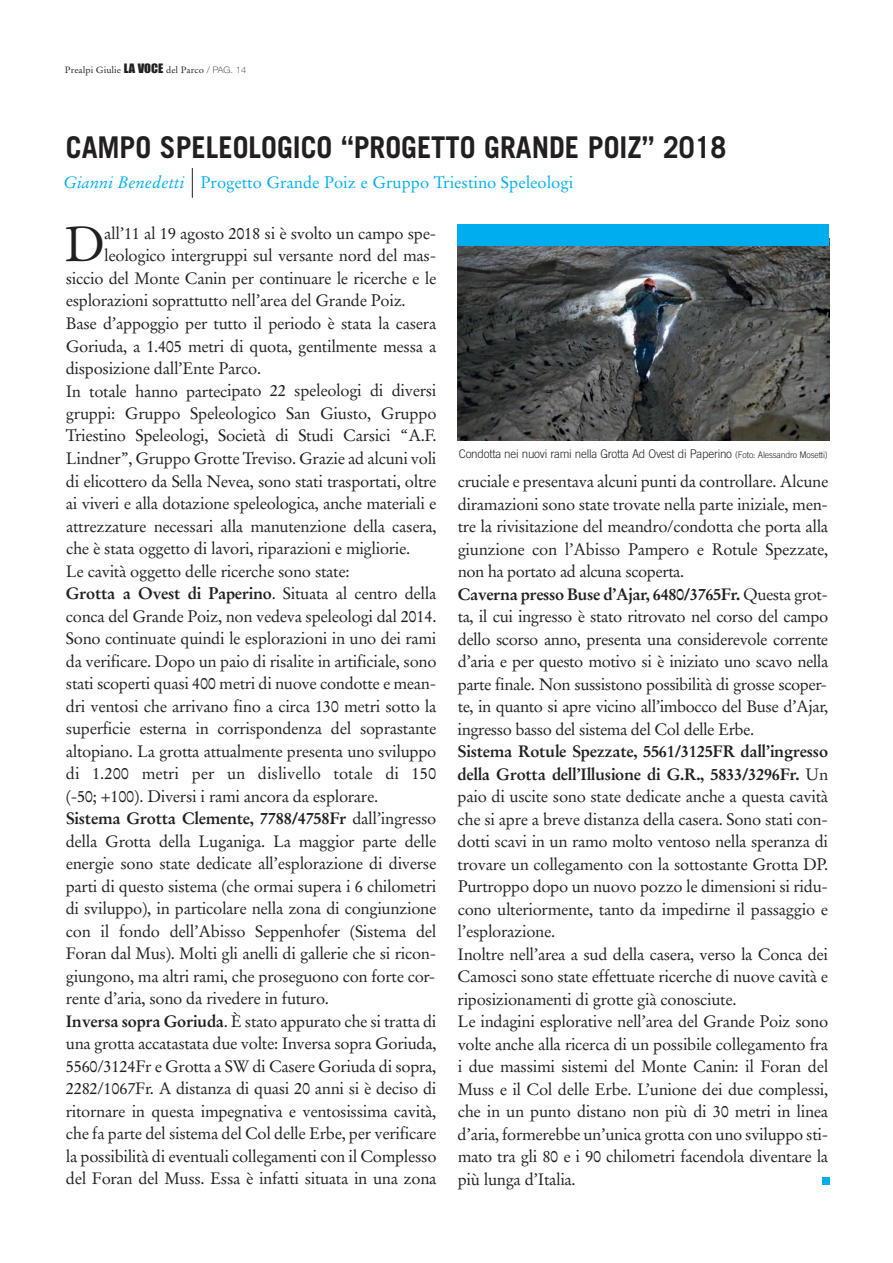
<style>
.page{position:relative;width:893px;height:1263px;background:#fff}
.page>*{position:absolute;margin:0;border:0;box-sizing:border-box;transform-origin:0 0}
.t1{font:48.6px "Stempel Garamond";color:#231f20}
.t2{font:700 30px "Trade Gothic";color:#231f20;scale:.95 1}
.t3{font:16.5px/22.5px "Stempel Garamond";letter-spacing:-.02em;color:#231f20}
.t4{font:700 16.5px "Stempel Garamond";letter-spacing:-.02em;color:#231f20}
.t5{font:16.5px "Stempel Garamond";color:#00aeef}
.t6{font:16.5px "Stempel Garamond";color:#231f20}
.t7{font:300 12px "Trade Gothic";letter-spacing:-.02em;color:#231f20}
.t8{font:9px "Stempel Garamond";color:#231f20;scale:1.05 1}
.s1{font-family:"Impact";font-size:12px}
.s2{font-family:"Helvetica Neue";font-weight:100}
.s3{font-style:italic}
.s4{font-weight:400}
.s5{font-weight:700}
.s6{font-size:9px}
</style>
<div class="page">
<hr style="left:192px;top:168px;width:1px;height:30px;background:#231f20">
<img style="left:458px;top:246px;width:371px;height:195px">
<div style="left:458px;top:224px;width:371px;height:22px;background:#00aeef"></div>
<div style="left:822px;top:1177px;width:7px;height:8px;background:#00aeef"></div>
<p class="t8" style="left:65px;top:66px;width:174px">Prealpi Giulie <span class="s1">LA VOCE</span> del Parco <span class="s2">/ PAG. 14</span></p>
<h2 class="t2" style="left:66px;top:136px;width:697px">CAMPO SPELEOLOGICO “PROGETTO GRANDE POIZ” 2018</h2>
<p class="t5" style="left:63px;top:176px;width:511px"><span class="s3">Gianni Benedetti</span> Progetto Grande Poiz e Gruppo Triestino Speleologi</p>
<h1 class="t1" style="left:65px;top:224px;width:42px">D</h1>
<p class="t3" style="left:104px;top:223px;width:333px">all’11 al 19 agosto 2018 si è svolto un campo spe-</p>
<p class="t3" style="left:104px;top:246px;width:333px">leologico intergruppi sul versante nord del mas-</p>
<p class="t3" style="left:66px;top:269px;width:372px">siccio del Monte Canin per continuare le ricerche e le</p>
<p class="t3" style="left:66px;top:291px;width:341px">esplorazioni soprattutto nell’area del Grande Poiz.</p>
<p class="t3" style="left:66px;top:314px;width:372px">Base d’appoggio per tutto il periodo è stata la casera</p>
<p class="t3" style="left:66px;top:336px;width:372px">Goriuda, a 1.405 metri di quota, gentilmente messa a</p>
<p class="t3" style="left:66px;top:359px;width:197px">disposizione dall’Ente Parco.</p>
<p class="t3" style="left:66px;top:381px;width:372px">In totale hanno partecipato 22 speleologi di diversi</p>
<p class="t3" style="left:66px;top:403px;width:372px">gruppi: Gruppo Speleologico San Giusto, Gruppo</p>
<p class="t3" style="left:66px;top:426px;width:372px">Triestino Speleologi, Società di Studi Carsici “A.F.</p>
<p class="t3" style="left:66px;top:449px;width:372px">Lindner”, Gruppo Grotte Treviso. Grazie ad alcuni voli</p>
<p class="t3" style="left:66px;top:471px;width:372px">di elicottero da Sella Nevea, sono stati trasportati, oltre</p>
<p class="t3" style="left:66px;top:494px;width:372px">ai viveri e alla dotazione speleologica, anche materiali e</p>
<p class="t3" style="left:66px;top:516px;width:372px">attrezzature necessari alla manutenzione della casera,</p>
<p class="t3" style="left:66px;top:539px;width:346px">che è stata oggetto di lavori, riparazioni e migliorie.</p>
<p class="t3" style="left:66px;top:561px;width:285px">Le cavità oggetto delle ricerche sono state:</p>
<p class="t4" style="left:66px;top:586px;width:372px">Grotta a Ovest di Paperino<span class="s4">. Situata al centro della</span></p>
<p class="t3" style="left:66px;top:606px;width:372px">conca del Grande Poiz, non vedeva speleologi dal 2014.</p>
<p class="t3" style="left:66px;top:629px;width:372px">Sono continuate quindi le esplorazioni in uno dei rami</p>
<p class="t3" style="left:66px;top:651px;width:372px">da verificare. Dopo un paio di risalite in artificiale, sono</p>
<p class="t3" style="left:66px;top:674px;width:372px">stati scoperti quasi 400 metri di nuove condotte e mean-</p>
<p class="t3" style="left:66px;top:696px;width:372px">dri ventosi che arrivano fino a circa 130 metri sotto la</p>
<p class="t3" style="left:66px;top:718px;width:372px">superficie esterna in corrispondenza del soprastante</p>
<p class="t3" style="left:66px;top:741px;width:372px">altopiano. La grotta attualmente presenta uno sviluppo</p>
<p class="t6" style="left:66px;top:766px;width:372px">di 1.200 metri per un dislivello totale di 150</p>
<p class="t3" style="left:66px;top:786px;width:314px">(-50; +100). Diversi i rami ancora da esplorare.</p>
<p class="t4" style="left:66px;top:811px;width:372px">Sistema Grotta Clemente, 7788/4758Fr <span class="s4">dall’ingresso</span></p>
<p class="t3" style="left:66px;top:831px;width:372px">della Grotta della Luganiga. La maggior parte delle</p>
<p class="t3" style="left:66px;top:854px;width:372px">energie sono state dedicate all’esplorazione di diverse</p>
<p class="t3" style="left:66px;top:876px;width:372px">parti di questo sistema (che ormai supera i 6 chilometri</p>
<p class="t3" style="left:66px;top:898px;width:372px">di sviluppo), in particolare nella zona di congiunzione</p>
<p class="t3" style="left:66px;top:921px;width:372px">con il fondo dell’Abisso Seppenhofer (Sistema del</p>
<p class="t3" style="left:66px;top:944px;width:372px">Foran dal Mus). Molti gli anelli di gallerie che si ricon-</p>
<p class="t3" style="left:66px;top:966px;width:371px">giungono, ma altri rami, che proseguono con forte cor-</p>
<p class="t3" style="left:66px;top:989px;width:265px">rente d’aria, sono da rivedere in futuro.</p>
<p class="t3" style="left:66px;top:1011px;width:372px"><span class="s5">Inversa sopra Goriuda</span>. È stato appurato che si tratta di</p>
<p class="t3" style="left:66px;top:1034px;width:372px">una grotta accatastata due volte: Inversa sopra Goriuda,</p>
<p class="t3" style="left:66px;top:1056px;width:372px">5560/3124Fr e Grotta a SW di Casere Goriuda di sopra,</p>
<p class="t3" style="left:66px;top:1078px;width:372px">2282/1067Fr. A distanza di quasi 20 anni si è deciso di</p>
<p class="t3" style="left:66px;top:1101px;width:372px">ritornare in questa impegnativa e ventosissima cavità,</p>
<p class="t3" style="left:66px;top:1124px;width:372px">che fa parte del sistema del Col delle Erbe, per verificare</p>
<p class="t3" style="left:66px;top:1146px;width:372px">la possibilità di eventuali collegamenti con il Complesso</p>
<p class="t3" style="left:66px;top:1169px;width:372px">del Foran del Muss. Essa è infatti situata in una zona</p>
<p class="t7" style="left:459px;top:450px;width:370px">Condotta nei nuovi rami nella Grotta Ad Ovest di Paperino <span class="s6">(Foto: Alessandro Mosetti)</span></p>
<p class="t3" style="left:458px;top:472px;width:372px">cruciale e presentava alcuni punti da controllare. Alcune diramazioni sono state trovate nella parte iniziale, men&shy;tre la rivisitazione del meandro/condotta che porta alla giunzione con l’Abisso Pampero e Rotule Spezzate, non ha portato ad alcuna scoperta.<br><span class="s5">Caverna presso Buse d’Ajar, 6480/3765Fr.</span> Questa grot&shy;ta, il cui ingresso è stato ritrovato nel corso del campo dello scorso anno, presenta una considerevole corrente d’aria e per questo motivo si è iniziato uno scavo nella parte finale. Non sussistono possibilità di grosse scoper&shy;te, in quanto si apre vicino all’imbocco del Buse d’Ajar, ingresso basso del sistema del Col delle Erbe.</p>
<p class="t3" style="left:458px;top:742px;width:372px"><span class="s5">Sistema Rotule Spezzate, 5561/3125FR dall’ingresso della Grotta dell’Illusione di G.R., 5833/3296Fr.</span> Un paio di uscite sono state dedicate anche a questa cavità che si apre a breve distanza della casera. Sono stati con&shy;dotti scavi in un ramo molto ventoso nella speranza di trovare un collegamento con la sottostante Grotta DP.<br>Purtroppo dopo un nuovo pozzo le dimensioni si ridu&shy;cono ulteriormente, tanto da impedirne il passaggio e l’esplorazione.<br>Inoltre nell’area a sud della casera, verso la Conca dei Camosci sono state effettuate ricerche di nuove cavità e riposizionamenti di grotte già conosciute.<br>Le indagini esplorative nell’area del Grande Poiz sono volte anche alla ricerca di un possibile collegamento fra i due massimi sistemi del Monte Canin: il Foran del Muss e il Col delle Erbe. L’unione dei due complessi, che in un punto distano non più di 30 metri in linea d’aria, formerebbe un’unica grotta con uno sviluppo sti&shy;mato tra gli 80 e i 90 chilometri facendola diventare la più lunga d’Italia.</p>
</div>
